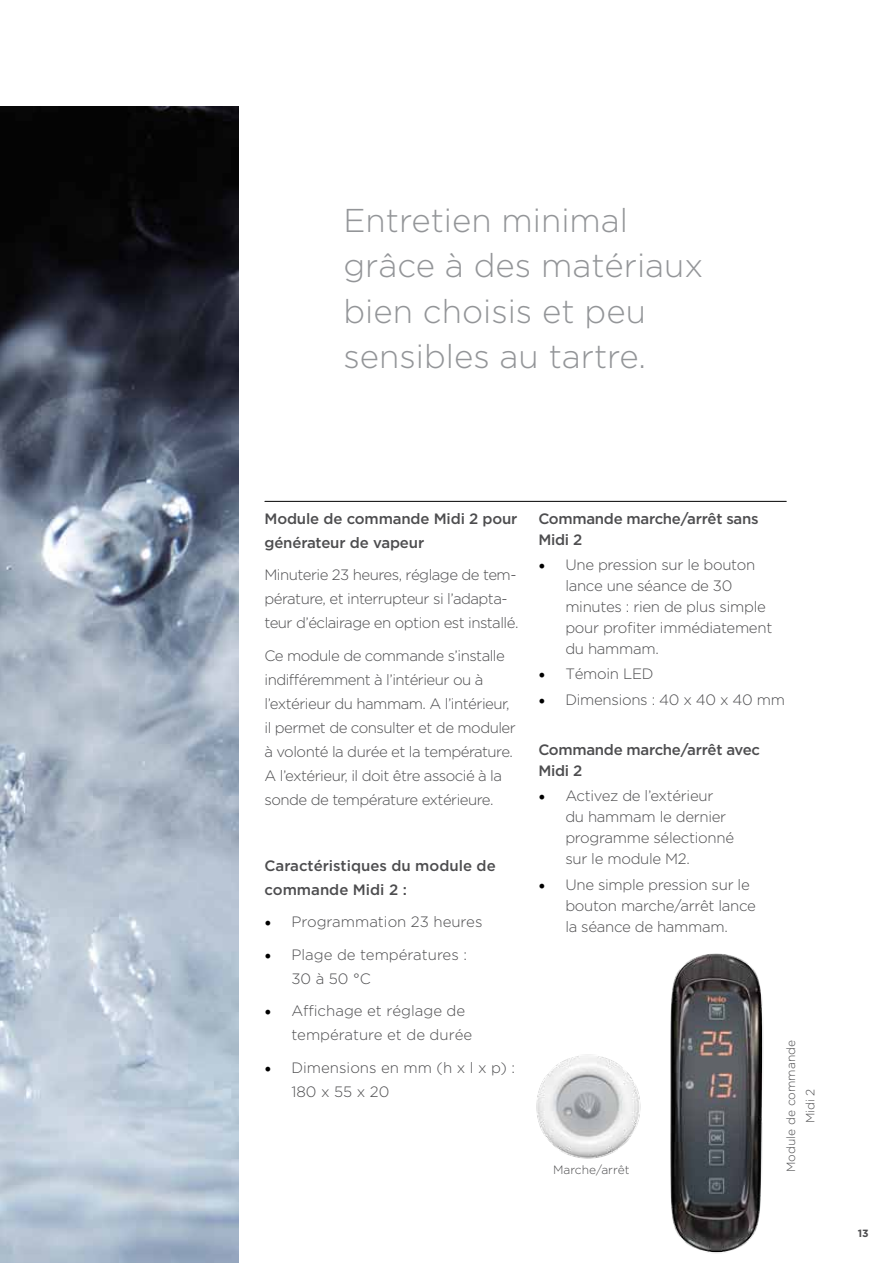
<style>
.page{position:relative;width:893px;height:1263px;background:#fff}
.page>*{position:absolute;margin:0;border:0;box-sizing:border-box;transform-origin:0 0}
.t1{font:300 33px/45px "Gotham";color:#939598}
.t2{font:300 15px/21px "Gotham";letter-spacing:-.025em;color:#4d4d4f}
.t3{font:500 15px/24px "Gotham";letter-spacing:-.01em;color:#4d4d4f}
.t4{font:300 15px/24px "Gotham";color:#4d4d4f}
.t5{font:300 12px/19.5px "Gotham";color:#4d4d4f;text-align:center}
.t6{font:700 10.5px "Gotham";color:#4d4d4f}
.s1{font-family:"Minion Pro";font-weight:400;font-size:18px;color:#000}
</style>
<div class="page">
<img style="left:536px;top:1054px;width:105px;height:105px">
<img style="left:670px;top:954px;width:94px;height:300px">
<hr style="left:265px;top:501px;width:521px;height:1px;background:#000">
<img style="left:0;top:106px;width:239px;height:1157px">
<h1 class="t1" style="left:344px;top:198px;width:361px">Entretien minimal grâce à des matériaux bien choisis et peu sensibles au tartre.</h1>
<p class="t3" style="left:264px;top:506px;width:254px">Module de commande Midi 2 pour générateur de vapeur</p>
<p class="t2" style="left:264px;top:563px;width:255px;line-height:24px">Minuterie 23 heures, réglage de tem&shy;pérature, et interrupteur si l’adapta&shy;teur d’éclairage en option est installé.</p>
<p class="t2" style="left:264px;top:643px;width:253px;line-height:24px">Ce module de commande s’installe indifféremment à l’intérieur ou à l’extérieur du hammam. A l’intérieur, il permet de consulter et de moduler à volonté la durée et la température.<br>A l’extérieur, il doit être associé à la sonde de température extérieure.</p>
<p class="t3" style="left:264px;top:853px;width:233px">Caractéristiques du module de commande Midi 2 :</p>
<p class="t4" style="left:264px;top:910px;width:219px"><span class="s1">•</span> Programmation 23 heures</p>
<p class="t4" style="left:291px;top:942px;width:177px;text-indent:-27px"><span class="s1">•</span> Plage de températures :<br>30 à 50 °C</p>
<p class="t4" style="left:291px;top:999px;width:182px;text-indent:-27px"><span class="s1">•</span> Affichage et réglage de température et de durée</p>
<p class="t4" style="left:291px;top:1055px;width:225px;text-indent:-27px"><span class="s1">•</span> Dimensions en mm (h x l x p) :<br>180 x 55 x 20</p>
<p class="t3" style="left:538px;top:508px;width:222px;line-height:21px">Commande marche/arrêt sans<br>Midi 2</p>
<p class="t2" style="left:565px;top:554px;width:208px;text-indent:-27px"><span class="s1">•</span> Une pression sur le bouton lance une séance de 30 minutes : rien de plus simple pour profiter immédiatement du hammam.</p>
<p class="t2" style="left:538px;top:663px;width:117px"><span class="s1">•</span> Témoin LED</p>
<p class="t2" style="left:538px;top:689px;width:248px"><span class="s1">•</span> Dimensions : 40 x 40 x 40 mm</p>
<p class="t3" style="left:538px;top:739px;width:223px;line-height:21px">Commande marche/arrêt avec<br>Midi 2</p>
<p class="t2" style="left:565px;top:785px;width:170px;text-indent:-27px"><span class="s1">•</span> Activez de l’extérieur du hammam le dernier programme sélectionné sur le module M2.</p>
<p class="t2" style="left:565px;top:874px;width:192px;text-indent:-27px"><span class="s1">•</span> Une simple pression sur le bouton marche/arrêt lance la séance de hammam.</p>
<p class="t5" style="left:553px;top:1160px;width:78px">Marche/arrêt</p>
<p class="t5" style="left:781px;top:1172px;width:133px;rotate:-90deg">Module de commande<br>Midi 2</p>
<p class="t6" style="left:858px;top:1227px;width:12px">13</p>
</div>
